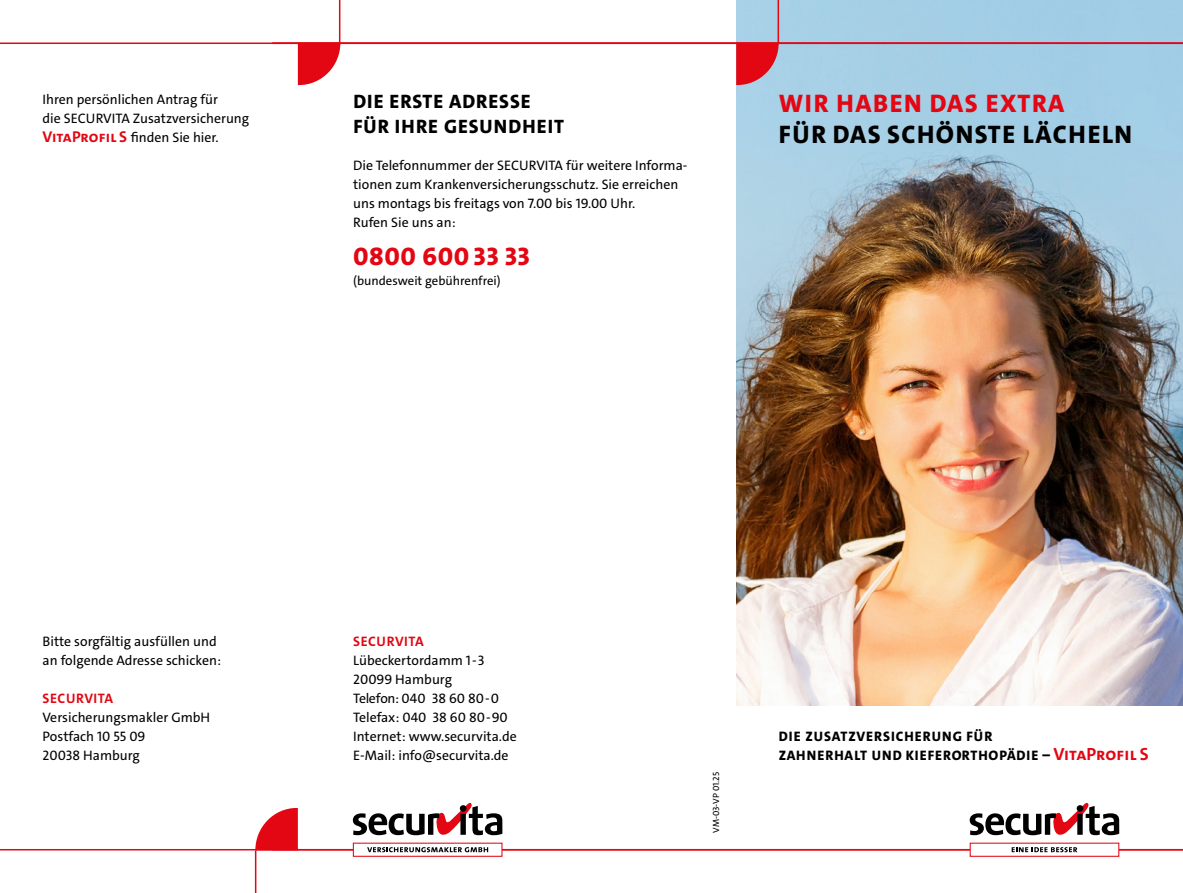
<style>
.page{position:relative;width:1183px;height:893px;background:#fff}
.page>*{position:absolute;margin:0;border:0;box-sizing:border-box;transform-origin:0 0}
.Headline_Cover{font:800 25.5px/31.5px "The Sans C4 s";letter-spacing:.06em;color:#000}
.Headline_Cover-2{font:800 25.5px "The Sans C4 s";letter-spacing:.02em;color:#e30613}
.Headline_2{font:800 19.5px/25.5px "The Sans C4 s";letter-spacing:.05em;color:#000}
.LT{font:13.8px/19px "The Sans C4 s";color:#000}
.Vorspann{font:800 13.8px/19px "The Sans C4 s";letter-spacing:.07em;color:#000}
.LT-2{font:700 13.8px "The Sans C4 s";letter-spacing:.04em;color:#e30613}
.Unterzeile{font:12.75px "The Sans C4 s";color:#000}
.LT-3{font:9px "The Sans C4 s";letter-spacing:-.01em;color:#000}
.s1{font-weight:700;font-size:15.75px;color:#e30613}
.s2{color:#e30613}
.s3{font-weight:700;font-size:17.7px;color:#e30613}
</style>
<div class="page">
<img style="left:736px;top:0;width:446px;height:706px">
<hr style="left:777px;top:0;width:1px;height:43px;background:#e30613">
<hr style="left:339px;top:0;width:1px;height:43px;background:#e30613">
<svg style="left:298px;top:44px;width:42px;height:41px"></svg>
<hr style="left:0;top:43px;width:1182px;height:1px;background:#e30613">
<hr style="left:0;top:849px;width:1182px;height:1px;background:#e30613">
<svg style="left:255px;top:808px;width:43px;height:41px"></svg>
<hr style="left:255px;top:850px;width:1px;height:43px;background:#e30613">
<svg style="left:736px;top:44px;width:42px;height:41px;background:#d6303e"></svg>
<div style="left:969px;top:843px;width:149px;height:13px;background:#fff"></div>
<div style="left:969px;top:843px;width:149px;height:14px;border:1px solid #e30613"></div>
<svg style="left:1011px;top:847px;width:65px;height:5px"></svg>
<svg style="left:969px;top:803px;width:149px;height:33px"></svg>
<div style="left:353px;top:843px;width:149px;height:13px;background:#fff"></div>
<div style="left:353px;top:843px;width:149px;height:14px;border:1px solid #e30613"></div>
<svg style="left:367px;top:847px;width:121px;height:5px"></svg>
<svg style="left:353px;top:803px;width:149px;height:33px"></svg>
<p class="LT" style="left:43px;top:90px;width:177px">Ihren persönlichen Antrag für</p>
<p class="LT" style="left:43px;top:109px;width:208px">die SECURVITA Zusatzversicherung</p>
<p class="LT" style="left:43px;top:128px;width:177px"><span class="s1">VitaProfil S</span> finden Sie hier.</p>
<p class="Headline_2" style="left:353px;top:89px;width:212px">DIE ERSTE ADRESSE<br>FÜR IHRE GESUNDHEIT</p>
<p class="LT" style="left:353px;top:156px;width:336px">Die Telefonnummer der SECURVITA für weitere Informa&shy;tionen zum Krankenversicherungsschutz. Sie erreichen</p>
<p class="LT" style="left:353px;top:194px;width:283px">uns montags bis freitags von 7.00 bis 19.00 Uhr.</p>
<p class="LT" style="left:353px;top:213px;width:104px">Rufen Sie uns an:</p>
<p class="Headline_Cover-2" style="left:353px;top:240px;width:178px">0800 600 33 33</p>
<p class="Unterzeile" style="left:353px;top:273px;width:149px">(bundesweit gebührenfrei)</p>
<p class="Headline_Cover" style="left:778px;top:87px;width:354px"><span class="s2">WIR HABEN DAS EXTRA<br></span>FÜR DAS SCHÖNSTE LÄCHELN</p>
<p class="LT" style="left:43px;top:632px;width:176px">Bitte sorgfältig ausfüllen und</p>
<p class="LT" style="left:43px;top:651px;width:180px">an folgende Adresse schicken:</p>
<p class="LT-2" style="left:43px;top:690px;width:72px">SECURVITA</p>
<p class="LT" style="left:43px;top:708px;width:169px">Versicherungsmakler GmbH</p>
<p class="LT" style="left:43px;top:727px;width:104px">Postfach 10 55 09</p>
<p class="LT" style="left:43px;top:746px;width:99px">20038 Hamburg</p>
<p class="LT-2" style="left:353px;top:632px;width:72px">SECURVITA</p>
<p class="LT" style="left:353px;top:651px;width:133px">Lübeckertordamm 1-3</p>
<p class="LT" style="left:353px;top:670px;width:100px">20099 Hamburg</p>
<p class="LT" style="left:353px;top:689px;width:147px">Telefon: 040 38 60 80-0</p>
<p class="LT" style="left:353px;top:708px;width:156px">Telefax: 040 38 60 80-90</p>
<p class="LT" style="left:353px;top:727px;width:165px">Internet: www.securvita.de</p>
<p class="LT" style="left:353px;top:746px;width:157px">E-Mail: info@securvita.de</p>
<p class="LT-3" style="left:710px;top:833px;width:62px;rotate:-90deg">VM-03-VP 01.25</p>
<p class="Vorspann" style="left:778px;top:727px;width:371px">DIE ZUSATZVERSICHERUNG FÜR<br>ZAHNERHALT UND KIEFERORTHOPÄDIE – <span class="s3">VitaProfil S</span></p>
</div>
